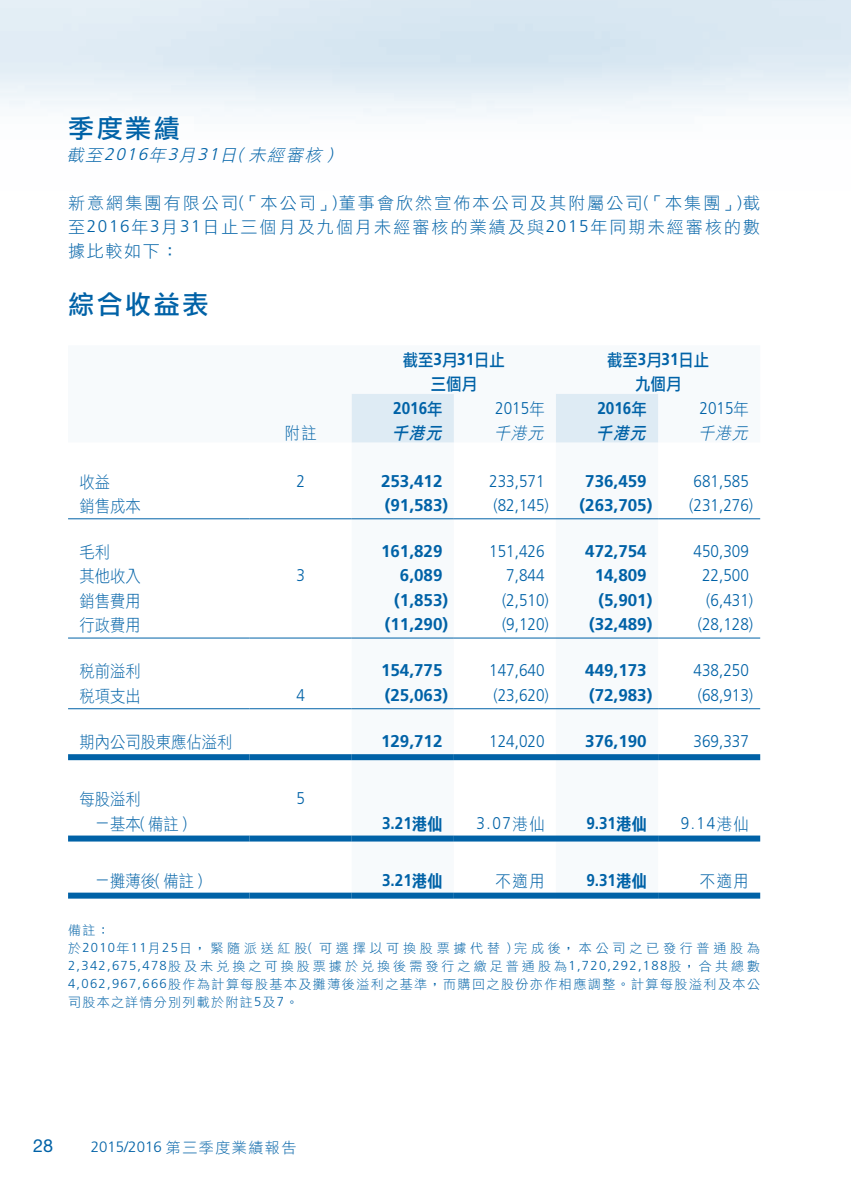
<style>
.page{position:relative;width:851px;height:1191px;background:#fff}
.page>*{position:absolute;margin:0;border:0;box-sizing:border-box;transform-origin:0 0}
.t1{font:26px "DF Li Hei Md HK BF";letter-spacing:.1em;color:#0062a7}
.t2{font:18px "Helvetica Neue LT Std";color:#0062a7}
.t3{font:300 17px "Frutiger LT Std";color:#0062a7;scale:.9 1}
.t4{font:700 17px "Frutiger LT Std";color:#0062a7}
.t5{font:17px/24px "DF Li Hei Lt HK BF";letter-spacing:.1em;color:#0062a7;text-align:justify}
.t6{font:17px "DF Li Hei Lt HK BF";letter-spacing:.1em;color:#0062a7;scale:.9 1}
.t7{font:700 17px "Frutiger LT Std";color:#0062a7;scale:.9 1}
.t8{font:17px "DF Li Hei Md HK BF";color:#0062a7;scale:.9 1}
.t9{font:italic 17px "DF Li Hei Lt HK BF";color:#0062a7}
.t10{font:17px "DF Li Hei Lt HK BF";color:#0062a7;scale:.9 1}
.t11{font:italic 17px "DF Li Hei Md HK BF";color:#0062a7;scale:.9 1}
.t12{font:italic 17px "DF Li Hei Lt HK BF";color:#0062a7;scale:.9 1}
.t13{font:300 15px "Frutiger LT Std";color:#0062a7}
.t14{font:13px/18px "DF Li Hei Lt HK BF";letter-spacing:.235em;color:#0062a7}
.s1{font-family:"Frutiger LT Std";font-weight:300}
.s2{font-family:"Frutiger LT Std";font-weight:700}
.s3{font-family:"DF Li Hei Md HK BF";font-weight:400}
.s4{font-family:"DF Li Hei Lt HK BF";font-weight:400}
.s5{font-family:"DF Li Hei Bd HK BF";font-weight:400}
</style>
<div class="page">
<svg style="left:68px;top:394px;width:692px;height:448px"></svg>
<svg style="left:351px;top:394px;width:307px;height:48px"></svg>
<hr style="left:68px;top:518px;width:181px;height:1px;background:#0062a7">
<hr style="left:249px;top:518px;width:102px;height:1px;background:#0062a7">
<hr style="left:351px;top:518px;width:103px;height:1px;background:#0062a7">
<hr style="left:454px;top:518px;width:102px;height:1px;background:#0062a7">
<hr style="left:556px;top:518px;width:102px;height:1px;background:#0062a7">
<hr style="left:658px;top:518px;width:102px;height:1px;background:#0062a7">
<hr style="left:68px;top:637px;width:181px;height:1px;background:#0062a7">
<hr style="left:249px;top:637px;width:102px;height:1px;background:#0062a7">
<hr style="left:351px;top:637px;width:103px;height:1px;background:#0062a7">
<hr style="left:454px;top:637px;width:102px;height:1px;background:#0062a7">
<hr style="left:556px;top:637px;width:102px;height:1px;background:#0062a7">
<hr style="left:658px;top:637px;width:102px;height:1px;background:#0062a7">
<hr style="left:68px;top:708px;width:181px;height:1px;background:#0062a7">
<hr style="left:249px;top:708px;width:102px;height:1px;background:#0062a7">
<hr style="left:351px;top:708px;width:103px;height:1px;background:#0062a7">
<hr style="left:454px;top:708px;width:102px;height:1px;background:#0062a7">
<hr style="left:556px;top:708px;width:102px;height:1px;background:#0062a7">
<hr style="left:658px;top:708px;width:102px;height:1px;background:#0062a7">
<div style="left:68px;top:754px;width:181px;height:6px;background:#0062a7"></div>
<div style="left:249px;top:754px;width:102px;height:6px;background:#0062a7"></div>
<div style="left:351px;top:754px;width:103px;height:6px;background:#0062a7"></div>
<div style="left:454px;top:754px;width:102px;height:6px;background:#0062a7"></div>
<div style="left:556px;top:754px;width:102px;height:6px;background:#0062a7"></div>
<div style="left:658px;top:754px;width:102px;height:6px;background:#0062a7"></div>
<div style="left:68px;top:835px;width:181px;height:6px;background:#0062a7"></div>
<div style="left:249px;top:835px;width:102px;height:6px;background:#0062a7"></div>
<div style="left:351px;top:835px;width:103px;height:6px;background:#0062a7"></div>
<div style="left:454px;top:835px;width:102px;height:6px;background:#0062a7"></div>
<div style="left:556px;top:835px;width:102px;height:6px;background:#0062a7"></div>
<div style="left:658px;top:835px;width:102px;height:6px;background:#0062a7"></div>
<div style="left:68px;top:892px;width:181px;height:6px;background:#0062a7"></div>
<div style="left:249px;top:892px;width:102px;height:6px;background:#0062a7"></div>
<div style="left:351px;top:892px;width:103px;height:6px;background:#0062a7"></div>
<div style="left:454px;top:892px;width:102px;height:6px;background:#0062a7"></div>
<div style="left:556px;top:892px;width:102px;height:6px;background:#0062a7"></div>
<div style="left:658px;top:892px;width:102px;height:6px;background:#0062a7"></div>
<h1 class="t1" style="left:68px;top:115px;width:113px">季度業績</h1>
<h3 class="t9" style="left:67px;top:146px;width:279px">截至<span class="s1">2016</span>年<span class="s1">3</span>月<span class="s1">31</span>日（未經審核）</h3>
<h3 class="t5" style="left:68px;top:192px;width:693px">新意網集團有限公司（「本公司」）董事會欣然宣佈本公司及其附屬公司（「本集團」）截至<span class="s1">2016</span>年<span class="s1">3</span>月<span class="s1">31</span>日止三個月及九個月未經審核的業績及與<span class="s1">2015</span>年同期未經審核的數據比較如下：</h3>
<h1 class="t1" style="left:68px;top:291px;width:142px">綜合收益表</h1>
<h3 class="t8" style="left:403px;top:351px;width:115px">截至<span class="s2">3</span>月<span class="s2">31</span>日止</h3>
<h3 class="t8" style="left:607px;top:351px;width:115px">截至<span class="s2">3</span>月<span class="s2">31</span>日止</h3>
<h3 class="t8" style="left:431px;top:376px;width:52px">三個月</h3>
<h3 class="t8" style="left:635px;top:376px;width:53px">九個月</h3>
<h3 class="t7" style="left:393px;top:398px;width:56px">2016<span class="s3">年</span></h3>
<h3 class="t3" style="left:495px;top:398px;width:56px">2015<span class="s4">年</span></h3>
<h3 class="t7" style="left:597px;top:398px;width:56px">2016<span class="s3">年</span></h3>
<h3 class="t3" style="left:699px;top:398px;width:56px">2015<span class="s4">年</span></h3>
<h3 class="t6" style="left:284px;top:424px;width:37px">附註</h3>
<h3 class="t11" style="left:392px;top:424px;width:61px">千港元</h3>
<h3 class="t12" style="left:494px;top:424px;width:61px">千港元</h3>
<h3 class="t11" style="left:596px;top:424px;width:61px">千港元</h3>
<h3 class="t12" style="left:698px;top:424px;width:61px">千港元</h3>
<h3 class="t6" style="left:79px;top:473px;width:35px">收益</h3>
<h3 class="t3" style="left:296px;top:471px;width:11px">2</h3>
<h3 class="t4" style="left:381px;top:470px;width:63px">253,412</h3>
<h3 class="t3" style="left:489px;top:471px;width:63px">233,571</h3>
<h3 class="t4" style="left:585px;top:470px;width:63px">736,459</h3>
<h3 class="t3" style="left:693px;top:471px;width:63px">681,585</h3>
<h3 class="t6" style="left:79px;top:497px;width:70px">銷售成本</h3>
<h3 class="t4" style="left:385px;top:495px;width:65px">(91,583)</h3>
<h3 class="t3" style="left:493px;top:495px;width:63px">(82,145)</h3>
<h3 class="t4" style="left:579px;top:495px;width:74px">(263,705)</h3>
<h3 class="t3" style="left:689px;top:495px;width:72px">(231,276)</h3>
<h3 class="t6" style="left:79px;top:543px;width:35px">毛利</h3>
<h3 class="t4" style="left:381px;top:541px;width:63px">161,829</h3>
<h3 class="t3" style="left:489px;top:542px;width:63px">151,426</h3>
<h3 class="t4" style="left:585px;top:541px;width:63px">472,754</h3>
<h3 class="t3" style="left:693px;top:542px;width:63px">450,309</h3>
<h3 class="t6" style="left:79px;top:568px;width:70px">其他收入</h3>
<h3 class="t3" style="left:296px;top:566px;width:11px">3</h3>
<h3 class="t4" style="left:400px;top:565px;width:44px">6,089</h3>
<h3 class="t3" style="left:506px;top:566px;width:44px">7,844</h3>
<h3 class="t4" style="left:594px;top:565px;width:53px">14,809</h3>
<h3 class="t3" style="left:702px;top:566px;width:53px">22,500</h3>
<h3 class="t6" style="left:79px;top:592px;width:70px">銷售費用</h3>
<h3 class="t4" style="left:394px;top:590px;width:55px">(1,853)</h3>
<h3 class="t3" style="left:502px;top:590px;width:53px">(2,510)</h3>
<h3 class="t4" style="left:598px;top:590px;width:55px">(5,901)</h3>
<h3 class="t3" style="left:706px;top:590px;width:53px">(6,431)</h3>
<h3 class="t6" style="left:79px;top:616px;width:70px">行政費用</h3>
<h3 class="t4" style="left:385px;top:614px;width:65px">(11,290)</h3>
<h3 class="t3" style="left:502px;top:614px;width:53px">(9,120)</h3>
<h3 class="t4" style="left:589px;top:614px;width:65px">(32,489)</h3>
<h3 class="t3" style="left:697px;top:614px;width:63px">(28,128)</h3>
<h3 class="t6" style="left:79px;top:663px;width:69px">稅前溢利</h3>
<h3 class="t4" style="left:381px;top:660px;width:63px">154,775</h3>
<h3 class="t3" style="left:489px;top:661px;width:63px">147,640</h3>
<h3 class="t4" style="left:585px;top:660px;width:63px">449,173</h3>
<h3 class="t3" style="left:693px;top:661px;width:63px">438,250</h3>
<h3 class="t6" style="left:79px;top:687px;width:70px">稅項支出</h3>
<h3 class="t3" style="left:296px;top:685px;width:11px">4</h3>
<h3 class="t4" style="left:385px;top:685px;width:65px">(25,063)</h3>
<h3 class="t3" style="left:493px;top:685px;width:63px">(23,620)</h3>
<h3 class="t4" style="left:589px;top:685px;width:65px">(72,983)</h3>
<h3 class="t3" style="left:697px;top:685px;width:63px">(68,913)</h3>
<h3 class="t10" style="left:79px;top:733px;width:171px">期內公司股東應佔溢利</h3>
<h3 class="t4" style="left:381px;top:731px;width:63px">129,712</h3>
<h3 class="t3" style="left:489px;top:731px;width:63px">124,020</h3>
<h3 class="t4" style="left:585px;top:731px;width:63px">376,190</h3>
<h3 class="t3" style="left:693px;top:731px;width:63px">369,337</h3>
<h3 class="t6" style="left:79px;top:790px;width:69px">每股溢利</h3>
<h3 class="t3" style="left:296px;top:788px;width:11px">5</h3>
<h3 class="t6" style="left:95px;top:815px;width:112px">－基本（備註）</h3>
<h3 class="t7" style="left:382px;top:812px;width:69px">3.21<span class="s5">港仙</span></h3>
<h3 class="t3" style="left:476px;top:813px;width:77px">3.07<span class="s4">港仙</span></h3>
<h3 class="t7" style="left:586px;top:812px;width:69px">9.31<span class="s5">港仙</span></h3>
<h3 class="t3" style="left:680px;top:813px;width:77px">9.14<span class="s4">港仙</span></h3>
<h3 class="t6" style="left:95px;top:872px;width:129px">－攤薄後（備註）</h3>
<h3 class="t7" style="left:382px;top:869px;width:69px">3.21<span class="s5">港仙</span></h3>
<h3 class="t6" style="left:495px;top:872px;width:56px">不適用</h3>
<h3 class="t7" style="left:586px;top:869px;width:69px">9.31<span class="s5">港仙</span></h3>
<h3 class="t6" style="left:699px;top:872px;width:56px">不適用</h3>
<p class="t14" style="left:68px;top:921px;width:693px">備註：<br>於<span class="s1">2010</span>年<span class="s1">11</span>月<span class="s1">25</span>日，緊隨派送紅股（可選擇以可換股票據代替）完成後，本公司之已發行普通股為<span class="s1">2,342,675,478</span>股及未兌換之可換股票據於兌換後需發行之繳足普通股為<span class="s1">1,720,292,188</span>股，合共總數<span class="s1">4,062,967,666</span>股作為計算每股基本及攤薄後溢利之基準，而購回之股份亦作相應調整。計算每股溢利及本公司股本之詳情分別列載於附註<span class="s1">5</span>及<span class="s1">7</span>。</p>
<h2 class="t2" style="left:33px;top:1135px;width:22px">28</h2>
<p class="t13" style="left:91px;top:1138px;width:207px">2015/2016 <span class="s4">第三季度業績報告</span></p>
</div>
